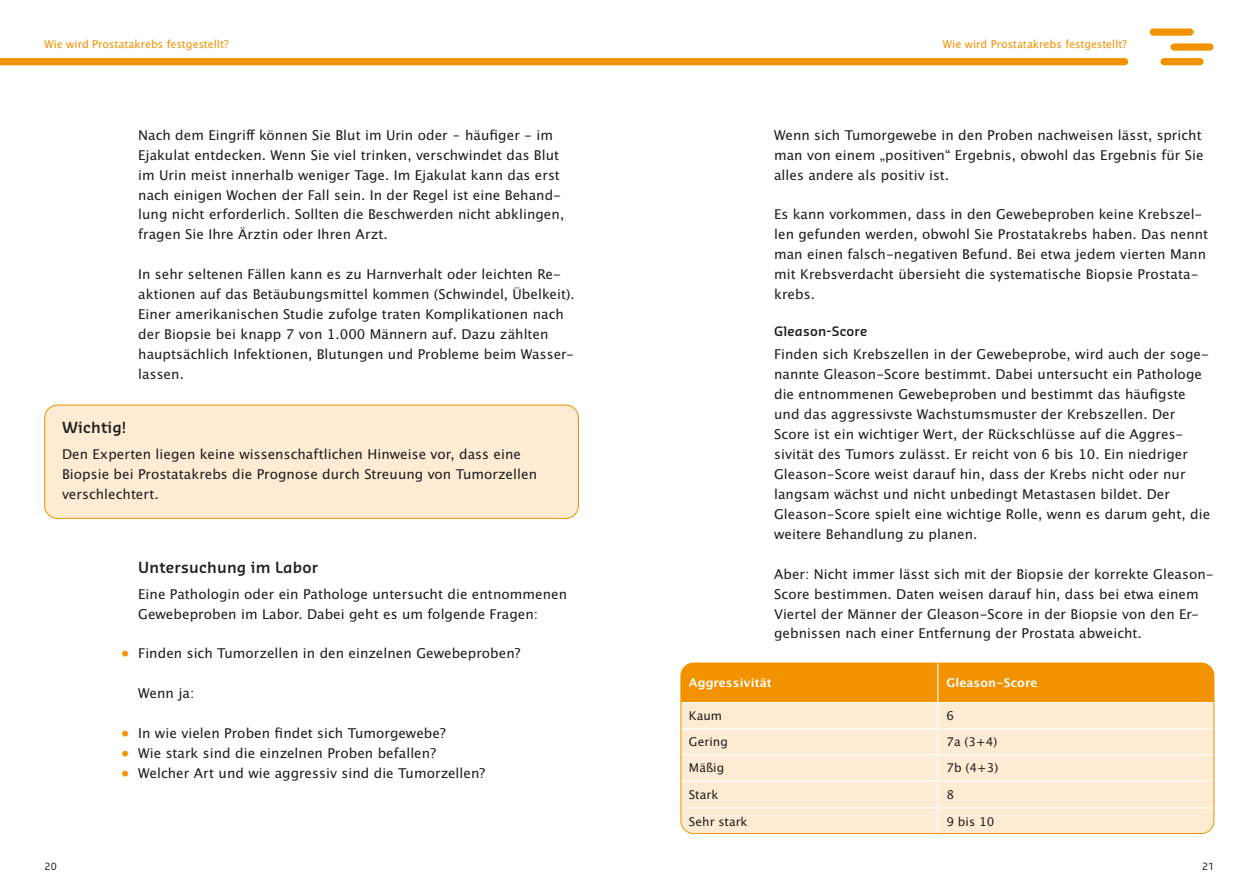
<style>
.page{position:relative;width:1259px;height:893px;background:#fff}
.page>*{position:absolute;margin:0;border:0;box-sizing:border-box;transform-origin:0 0}
.Headline_3__Ebene{font:600 15px "Sansa Pro";letter-spacing:.015em;color:#1d1d1b}
.Infokasten_Headline{font:600 15px "Sansa Pro";letter-spacing:.015em;color:#1d1d1b}
.Fliess{font:13.5px/20px "Lucida San Rom";letter-spacing:.005em;color:#1d1d1b}
.Infokasten_Fliess{font:13.5px/20px "Lucida San Rom";letter-spacing:.005em;color:#1d1d1b}
.Headline_4__Ebene{font:600 12.75px "Sansa Pro";letter-spacing:.015em;color:#1d1d1b}
.t1{font:12px "Lucida San Rom";letter-spacing:.005em;color:#1d1d1b}
.t2{font:12px "Lucida San Dem";letter-spacing:.005em;color:#fff}
.t3{font:10.8px "Lucida San Rom";color:#f39200}
.t4{font:9.75px "Sansa Pro";color:#1d1d1b}
.s1{color:#f39200}
</style>
<div class="page">
<div style="left:1149px;top:28px;width:44px;height:8px;background:#f39200;border-radius:4px"></div>
<div style="left:1170px;top:43px;width:43px;height:8px;background:#f39200;border-radius:4px"></div>
<div style="left:1160px;top:58px;width:43px;height:7px;background:#f39200;border-radius:4px"></div>
<svg style="left:0;top:58px;width:1128px;height:7px;background:#f39302"></svg>
<div style="left:45px;top:405px;width:533px;height:113px;background:#feebd3;border-radius:13px"></div>
<div style="left:44px;top:405px;width:535px;height:114px;border:1px solid #f39200;border-radius:13px"></div>
<svg style="left:681px;top:663px;width:534px;height:170px;background:#fbd7a5"></svg>
<div style="left:680px;top:663px;width:534px;height:171px;border:1px solid #f39200;border-radius:13px"></div>
<p class="t3" style="left:44px;top:37px;width:186px">Wie wird Prostatakrebs festgestellt?</p>
<p class="t3" style="left:943px;top:37px;width:186px">Wie wird Prostatakrebs festgestellt?</p>
<p class="Fliess" style="left:138px;top:125px;width:427px">Nach dem Eingriff können Sie Blut im Urin oder – häufiger - im Ejakulat entdecken. Wenn Sie viel trinken, verschwindet das Blut im Urin meist innerhalb weniger Tage. Im Ejakulat kann das erst nach einigen Wochen der Fall sein. In der Regel ist eine Behand&shy;lung nicht erforderlich. Sollten die Beschwerden nicht abklingen, fragen Sie Ihre Ärztin oder Ihren Arzt.</p>
<p class="Fliess" style="left:138px;top:265px;width:438px">In sehr seltenen Fällen kann es zu Harnverhalt oder leichten Re&shy;aktionen auf das Betäubungsmittel kommen (Schwindel, Übelkeit).<br>Einer amerikanischen Studie zufolge traten Komplikationen nach der Biopsie bei knapp 7 von 1.000 Männern auf. Dazu zählten hauptsächlich Infektionen, Blutungen und Probleme beim Wasser&shy;lassen.</p>
<p class="Infokasten_Headline" style="left:62px;top:417px;width:66px">Wichtig!</p>
<p class="Infokasten_Fliess" style="left:62px;top:444px;width:476px">Den Experten liegen keine wissenschaftlichen Hinweise vor, dass eine<br>Biopsie bei Prostatakrebs die Prognose durch Streuung von Tumorzellen verschlechtert.</p>
<p class="Headline_3__Ebene" style="left:138px;top:557px;width:181px">Untersuchung im Labor</p>
<p class="Fliess" style="left:138px;top:584px;width:430px">Eine Pathologin oder ein Pathologe untersucht die entnommenen<br>Gewebeproben im Labor. Dabei geht es um folgende Fragen:</p>
<p class="Fliess" style="left:121px;top:644px;width:401px"><span class="s1">•</span> Finden sich Tumorzellen in den einzelnen Gewebeproben?</p>
<p class="Fliess" style="left:138px;top:684px;width:58px">Wenn ja:</p>
<p class="Fliess" style="left:121px;top:724px;width:326px"><span class="s1">•</span> In wie vielen Proben findet sich Tumorgewebe?</p>
<p class="Fliess" style="left:121px;top:744px;width:316px"><span class="s1">•</span> Wie stark sind die einzelnen Proben befallen?</p>
<p class="Fliess" style="left:121px;top:764px;width:365px"><span class="s1">•</span> Welcher Art und wie aggressiv sind die Tumorzellen?</p>
<p class="Fliess" style="left:774px;top:125px;width:431px">Wenn sich Tumorgewebe in den Proben nachweisen lässt, spricht man von einem „positiven“ Ergebnis, obwohl das Ergebnis für Sie alles andere als positiv ist.</p>
<p class="Fliess" style="left:774px;top:205px;width:436px">Es kann vorkommen, dass in den Gewebeproben keine Krebszel&shy;len gefunden werden, obwohl Sie Prostatakrebs haben. Das nennt man einen falsch-negativen Befund. Bei etwa jedem vierten Mann mit Krebsverdacht übersieht die systematische Biopsie Prostata&shy;krebs.</p>
<p class="Headline_4__Ebene" style="left:774px;top:323px;width:95px">Gleason-Score</p>
<p class="Fliess" style="left:774px;top:345px;width:438px">Finden sich Krebszellen in der Gewebeprobe, wird auch der soge&shy;nannte Gleason-Score bestimmt. Dabei untersucht ein Pathologe die entnommenen Gewebeproben und bestimmt das häufigste und das aggressivste Wachstumsmuster der Krebszellen. Der Score ist ein wichtiger Wert, der Rückschlüsse auf die Aggres&shy;sivität des Tumors zulässt. Er reicht von 6 bis 10. Ein niedriger Gleason-Score weist darauf hin, dass der Krebs nicht oder nur langsam wächst und nicht unbedingt Metastasen bildet. Der Gleason-Score spielt eine wichtige Rolle, wenn es darum geht, die weitere Behandlung zu planen.</p>
<p class="Fliess" style="left:774px;top:564px;width:441px">Aber: Nicht immer lässt sich mit der Biopsie der korrekte Gleason-Score bestimmen. Daten weisen darauf hin, dass bei etwa einem Viertel der Männer der Gleason-Score in der Biopsie von den Er&shy;gebnissen nach einer Entfernung der Prostata abweicht.</p>
<p class="t2" style="left:689px;top:675px;width:84px">Aggressivität</p>
<p class="t2" style="left:946px;top:675px;width:93px">Gleason-Score</p>
<p class="t1" style="left:689px;top:708px;width:35px">Kaum</p>
<p class="t1" style="left:946px;top:708px;width:9px">6</p>
<p class="t1" style="left:689px;top:734px;width:40px">Gering</p>
<p class="t1" style="left:946px;top:734px;width:52px">7a (3+4)</p>
<p class="t1" style="left:689px;top:760px;width:37px">Mäßig</p>
<p class="t1" style="left:946px;top:760px;width:53px">7b (4+3)</p>
<p class="t1" style="left:689px;top:787px;width:31px">Stark</p>
<p class="t1" style="left:946px;top:787px;width:9px">8</p>
<p class="t1" style="left:689px;top:814px;width:60px">Sehr stark</p>
<p class="t1" style="left:946px;top:814px;width:49px">9 bis 10</p>
<p class="t4" style="left:45px;top:860px;width:14px">20</p>
<p class="t4" style="left:1202px;top:860px;width:14px">21</p>
</div>
